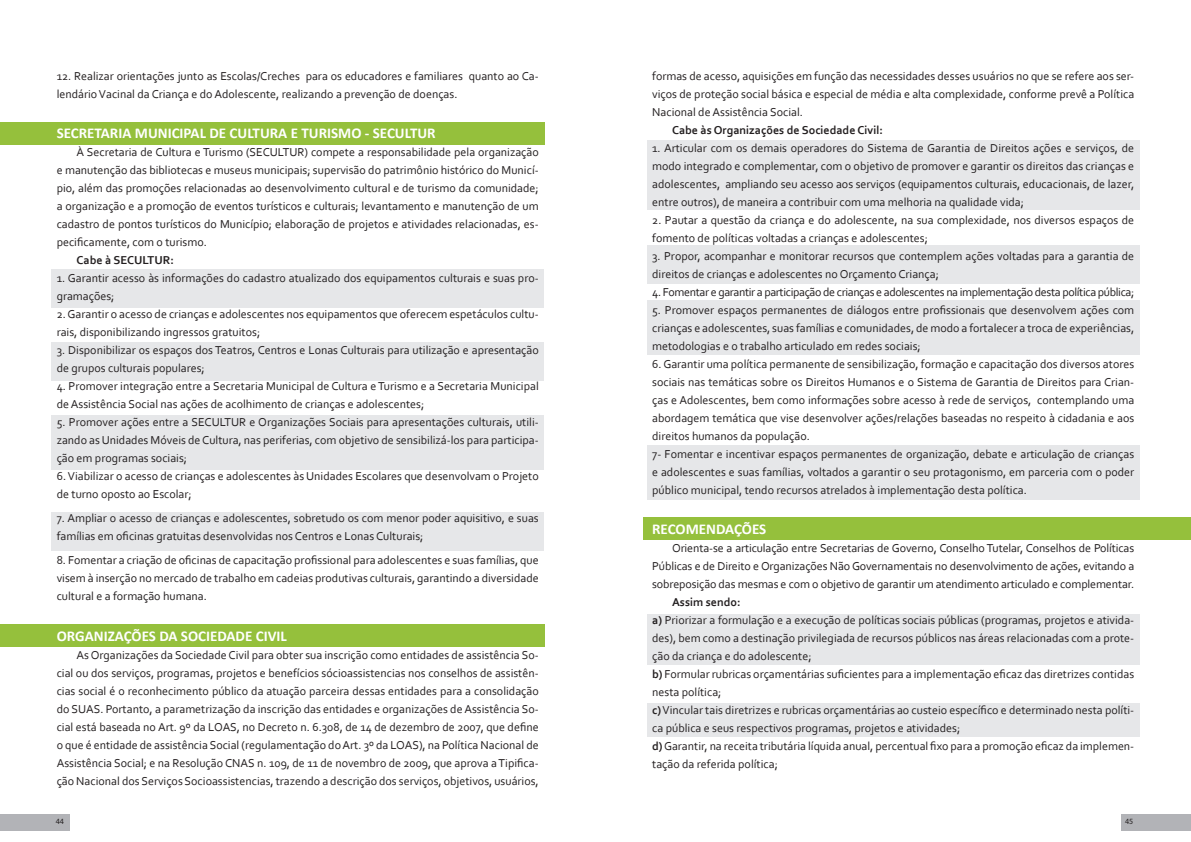
<style>
.page{position:relative;width:1191px;height:842px;background:#fff}
.page>*{position:absolute;margin:0;border:0;box-sizing:border-box;transform-origin:0 0}
.Padrão{font:700 15px "Calibri";color:#fff}
.Padrão-2{font:12px/18px "Corbel";color:#231f20}
.Corpo_de_texto{font:12px/18px "Corbel";color:#231f20}
.Padrão-3{font:12px "Corbel";letter-spacing:-.03em;color:#231f20}
.Padrão-4{font:700 12px "Corbel";color:#231f20}
.t1{font:8px "Myriad";color:#231f20}
.s1{font-weight:700}
</style>
<div class="page">
<div style="left:647px;top:615px;width:492px;height:50px;background:#e6e7e9"></div>
<div style="left:647px;top:703px;width:492px;height:33px;background:#e6e7e9"></div>
<div style="left:51px;top:269px;width:493px;height:39px;background:#e6e7e9"></div>
<div style="left:51px;top:342px;width:493px;height:39px;background:#e6e7e9"></div>
<div style="left:51px;top:415px;width:493px;height:54px;background:#e6e7e9"></div>
<div style="left:51px;top:512px;width:493px;height:39px;background:#e6e7e9"></div>
<div style="left:647px;top:140px;width:492px;height:70px;background:#e6e7e9"></div>
<div style="left:647px;top:245px;width:492px;height:39px;background:#e6e7e9"></div>
<div style="left:647px;top:300px;width:492px;height:55px;background:#e6e7e9"></div>
<div style="left:647px;top:445px;width:492px;height:54px;background:#e6e7e9"></div>
<div style="left:0;top:624px;width:544px;height:22px;background:#95c03c"></div>
<div style="left:643px;top:517px;width:548px;height:23px;background:#95c03c"></div>
<div style="left:0;top:122px;width:544px;height:23px;background:#95c03c"></div>
<div style="left:1121px;top:814px;width:70px;height:16px;background:#b2b3b7"></div>
<div style="left:0;top:814px;width:70px;height:16px;background:#b2b3b7"></div>
<p class="Padrão-2" style="left:57px;top:67px;width:483px">12. Realizar orientações junto as Escolas/Creches para os educadores e familiares quanto ao Ca&shy;lendário Vacinal da Criança e do Adolescente, realizando a prevenção de doenças.</p>
<p class="Padrão" style="left:57px;top:124px;width:380px">SECRETARIA MUNICIPAL DE CULTURA E TURISMO - SECULTUR</p>
<p class="Padrão-2" style="left:57px;top:143px;width:483px;text-align:justify;text-indent:20px">À Secretaria de Cultura e Turismo (SECULTUR) compete a responsabilidade pela organização e manutenção das bibliotecas e museus municipais; supervisão do patrimônio histórico do Municí&shy;pio, além das promoções relacionadas ao desenvolvimento cultural e de turismo da comunidade; a organização e a promoção de eventos turísticos e culturais; levantamento e manutenção de um cadastro de pontos turísticos do Município; elaboração de projetos e atividades relacionadas, es&shy;pecificamente, com o turismo.</p>
<p class="Padrão-4" style="left:77px;top:253px;width:99px">Cabe à SECULTUR:</p>
<p class="Padrão-2" style="left:57px;top:269px;width:483px">1. Garantir acesso às informações do cadastro atualizado dos equipamentos culturais e suas pro&shy;gramações;</p>
<p class="Padrão-2" style="left:57px;top:305px;width:483px">2. Garantir o acesso de crianças e adolescentes nos equipamentos que oferecem espetáculos cultu&shy;rais, disponibilizando ingressos gratuitos;</p>
<p class="Padrão-2" style="left:57px;top:341px;width:483px">3. Disponibilizar os espaços dos Teatros, Centros e Lonas Culturais para utilização e apresentação de grupos culturais populares;</p>
<p class="Padrão-2" style="left:57px;top:377px;width:483px">4. Promover integração entre a Secretaria Municipal de Cultura e Turismo e a Secretaria Municipal de Assistência Social nas ações de acolhimento de crianças e adolescentes;</p>
<p class="Padrão-2" style="left:57px;top:413px;width:483px;text-align:justify">5. Promover ações entre a SECULTUR e Organizações Sociais para apresentações culturais, utili&shy;zando as Unidades Móveis de Cultura, nas periferias, com objetivo de sensibilizá-los para participa&shy;ção em programas sociais;</p>
<p class="Corpo_de_texto" style="left:57px;top:467px;width:483px">6. Viabilizar o acesso de crianças e adolescentes às Unidades Escolares que desenvolvam o Projeto de turno oposto ao Escolar;</p>
<p class="Corpo_de_texto" style="left:57px;top:509px;width:483px">7. Ampliar o acesso de crianças e adolescentes, sobretudo os com menor poder aquisitivo, e suas famílias em oficinas gratuitas desenvolvidas nos Centros e Lonas Culturais;</p>
<p class="Corpo_de_texto" style="left:57px;top:551px;width:483px;text-align:justify">8. Fomentar a criação de oficinas de capacitação profissional para adolescentes e suas famílias, que visem à inserção no mercado de trabalho em cadeias produtivas culturais, garantindo a diversidade cultural e a formação humana.</p>
<p class="Padrão" style="left:57px;top:626px;width:232px">ORGANIZAÇÕES DA SOCIEDADE CIVIL</p>
<p class="Padrão-2" style="left:57px;top:646px;width:483px;text-align:justify;text-indent:20px">As Organizações da Sociedade Civil para obter sua inscrição como entidades de assistência So&shy;cial ou dos serviços, programas, projetos e benefícios sócioassistencias nos conselhos de assistên&shy;cias social é o reconhecimento público da atuação parceira dessas entidades para a consolidação do SUAS. Portanto, a parametrização da inscrição das entidades e organizações de Assistência So&shy;cial está baseada no Art. 9º da LOAS, no Decreto n. 6.308, de 14 de dezembro de 2007, que define o que é entidade de assistência Social (regulamentação do Art. 3º da LOAS), na Política Nacional de Assistência Social; e na Resolução CNAS n. 109, de 11 de novembro de 2009, que aprova a Tipifica&shy;ção Nacional dos Serviços Socioassistencias, trazendo a descrição dos serviços, objetivos, usuários,</p>
<p class="Padrão-2" style="left:652px;top:67px;width:483px;text-align:justify">formas de acesso, aquisições em função das necessidades desses usuários no que se refere aos ser&shy;viços de proteção social básica e especial de média e alta complexidade, conforme prevê a Política Nacional de Assistência Social.</p>
<p class="Padrão-4" style="left:672px;top:122px;width:212px">Cabe às Organizações de Sociedade Civil:</p>
<p class="Padrão-2" style="left:652px;top:139px;width:483px;text-align:justify">1. Articular com os demais operadores do Sistema de Garantia de Direitos ações e serviços, de modo integrado e complementar, com o objetivo de promover e garantir os direitos das crianças e adolescentes, ampliando seu acesso aos serviços (equipamentos culturais, educacionais, de lazer, entre outros), de maneira a contribuir com uma melhoria na qualidade vida;</p>
<p class="Padrão-2" style="left:652px;top:211px;width:483px">2. Pautar a questão da criança e do adolescente, na sua complexidade, nos diversos espaços de fomento de políticas voltadas a crianças e adolescentes;</p>
<p class="Padrão-2" style="left:652px;top:247px;width:483px">3. Propor, acompanhar e monitorar recursos que contemplem ações voltadas para a garantia de direitos de crianças e adolescentes no Orçamento Criança;</p>
<p class="Padrão-3" style="left:652px;top:284px;width:483px">4. Fomentar e garantir a participação de crianças e adolescentes na implementação desta política pública;</p>
<p class="Padrão-2" style="left:652px;top:301px;width:483px;text-align:justify">5. Promover espaços permanentes de diálogos entre profissionais que desenvolvem ações com crianças e adolescentes, suas famílias e comunidades, de modo a fortalecer a troca de experiências, metodologias e o trabalho articulado em redes sociais;</p>
<p class="Padrão-2" style="left:652px;top:355px;width:483px;text-align:justify">6. Garantir uma política permanente de sensibilização, formação e capacitação dos diversos atores sociais nas temáticas sobre os Direitos Humanos e o Sistema de Garantia de Direitos para Crian&shy;ças e Adolescentes, bem como informações sobre acesso à rede de serviços, contemplando uma abordagem temática que vise desenvolver ações/relações baseadas no respeito à cidadania e aos direitos humanos da população.</p>
<p class="Padrão-2" style="left:652px;top:445px;width:483px;text-align:justify">7- Fomentar e incentivar espaços permanentes de organização, debate e articulação de crianças e adolescentes e suas famílias, voltados a garantir o seu protagonismo, em parceria com o poder público municipal, tendo recursos atrelados à implementação desta política.</p>
<p class="Padrão" style="left:652px;top:520px;width:116px">RECOMENDAÇÕES</p>
<p class="Padrão-2" style="left:652px;top:539px;width:483px;text-align:justify;text-indent:20px">Orienta-se a articulação entre Secretarias de Governo, Conselho Tutelar, Conselhos de Políticas Públicas e de Direito e Organizações Não Governamentais no desenvolvimento de ações, evitando a sobreposição das mesmas e com o objetivo de garantir um atendimento articulado e complementar.</p>
<p class="Padrão-4" style="left:672px;top:595px;width:70px">Assim sendo:</p>
<p class="Padrão-2" style="left:652px;top:611px;width:483px;text-align:justify"><span class="s1">a)</span> Priorizar a formulação e a execução de políticas sociais públicas (programas, projetos e ativida&shy;des), bem como a destinação privilegiada de recursos públicos nas áreas relacionadas com a prote&shy;ção da criança e do adolescente;</p>
<p class="Padrão-2" style="left:652px;top:665px;width:483px"><span class="s1">b)</span> Formular rubricas orçamentárias suficientes para a implementação eficaz das diretrizes contidas nesta política;</p>
<p class="Padrão-2" style="left:652px;top:701px;width:483px"><span class="s1">c)</span> Vincular tais diretrizes e rubricas orçamentárias ao custeio específico e determinado nesta políti&shy;ca pública e seus respectivos programas, projetos e atividades;</p>
<p class="Padrão-2" style="left:652px;top:737px;width:483px"><span class="s1">d)</span> Garantir, na receita tributária líquida anual, percentual fixo para a promoção eficaz da implemen&shy;tação da referida política;</p>
<p class="t1" style="left:56px;top:817px;width:10px">44</p>
<p class="t1" style="left:1125px;top:817px;width:10px">45</p>
</div>
